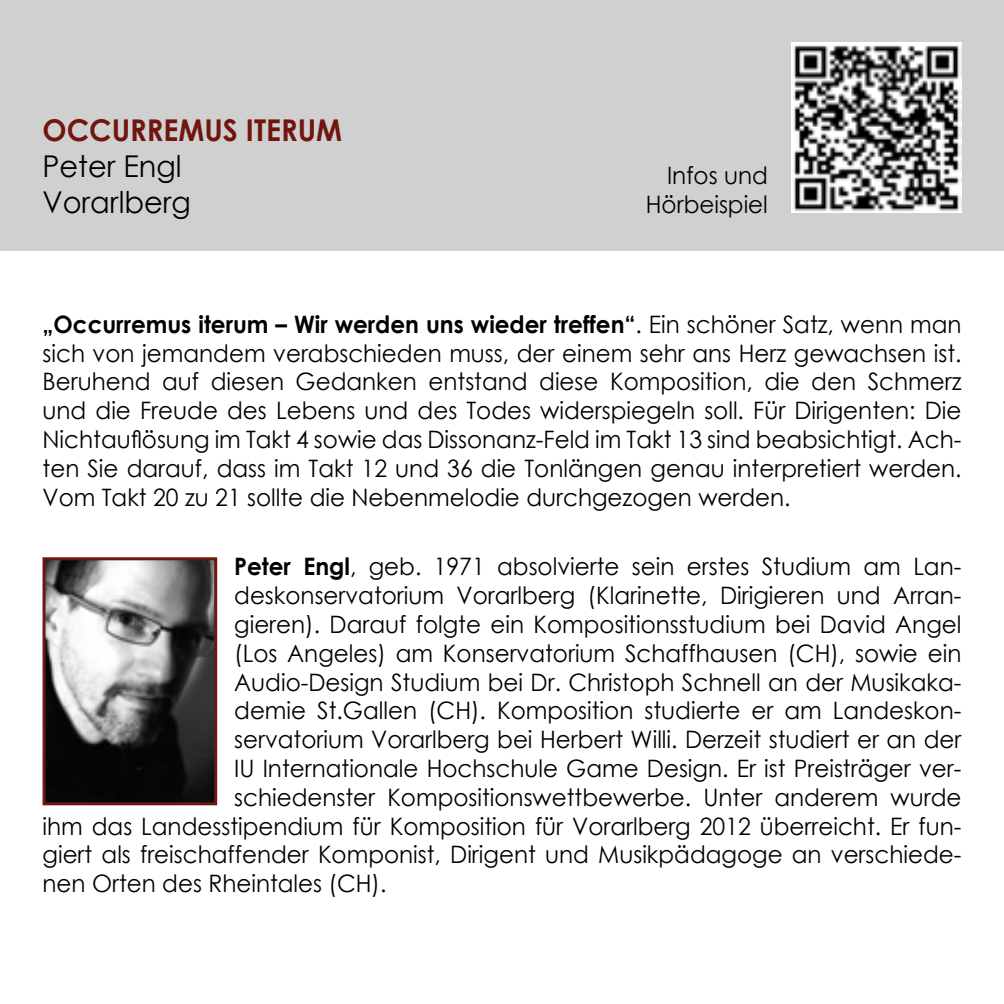
<style>
.page{position:relative;width:1004px;height:1004px;background:#fff}
.page>*{position:absolute;margin:0;border:0;box-sizing:border-box;transform-origin:0 0}
.t1{font:30px/36px "Century Gothic";color:#000;scale:.96 1}
.t2{font:700 30px "Century Gothic";color:#70160e;scale:.96 1}
.t3{font:24px/28.8px "Century Gothic";color:#000;text-align:right;scale:.96 1}
.s1{font-weight:700}
</style>
<div class="page">
<div style="left:0;top:0;width:1003px;height:251px;background:#d0d0d0"></div>
<img style="left:47px;top:561px;width:166px;height:240px">
<div style="left:43px;top:557px;width:174px;height:248px;border:3px solid #70160e"></div>
<img style="left:791px;top:43px;width:170px;height:170px">
<p class="t2" style="left:43px;top:107px;width:314px">OCCURREMUS ITERUM</p>
<p class="t1" style="left:43px;top:147px;width:156px">Peter Engl<br>Vorarlberg</p>
<p class="t3" style="left:646px;top:160px;width:129px">Infos und<br>Hörbeispiel</p>
<p class="t3" style="left:43px;top:309px;width:958px;text-align:justify"><span class="s1">„Occurremus iterum – Wir werden uns wieder treffen“</span>. Ein schöner Satz, wenn man sich von jemandem verabschieden muss, der einem sehr ans Herz gewachsen ist.<br>Beruhend auf diesen Gedanken entstand diese Komposition, die den Schmerz und die Freude des Lebens und des Todes widerspiegeln soll. Für Dirigenten: Die Nichtauflösung im Takt 4 sowie das Dissonanz-Feld im Takt 13 sind beabsichtigt. Ach&shy;ten Sie darauf, dass im Takt 12 und 36 die Tonlängen genau interpretiert werden.<br>Vom Takt 20 zu 21 sollte die Nebenmelodie durchgezogen werden.</p>
<p class="t3" style="left:234px;top:552px;width:759px"><span class="s1">Peter Engl</span>, geb. 1971 absolvierte sein erstes Studium am Lan-</p>
<p class="t3" style="left:234px;top:580px;width:759px">deskonservatorium Vorarlberg (Klarinette, Dirigieren und Arran-</p>
<p class="t3" style="left:234px;top:609px;width:759px">gieren). Darauf folgte ein Kompositionsstudium bei David Angel</p>
<p class="t3" style="left:234px;top:638px;width:759px">(Los Angeles) am Konservatorium Schaffhausen (CH), sowie ein</p>
<p class="t3" style="left:234px;top:667px;width:759px">Audio-Design Studium bei Dr. Christoph Schnell an der Musikaka-</p>
<p class="t3" style="left:234px;top:696px;width:759px">demie St.Gallen (CH). Komposition studierte er am Landeskon-</p>
<p class="t3" style="left:234px;top:724px;width:759px">servatorium Vorarlberg bei Herbert Willi. Derzeit studiert er an der</p>
<p class="t3" style="left:234px;top:753px;width:759px">IU Internationale Hochschule Game Design. Er ist Preisträger ver-</p>
<p class="t3" style="left:234px;top:782px;width:759px">schiedenster Kompositionswettbewerbe. Unter anderem wurde</p>
<p class="t3" style="left:43px;top:811px;width:958px">ihm das Landesstipendium für Komposition für Vorarlberg 2012 überreicht. Er fun-</p>
<p class="t3" style="left:43px;top:840px;width:958px">giert als freischaffender Komponist, Dirigent und Musikpädagoge an verschiede-</p>
<p class="t3" style="left:43px;top:868px;width:360px">nen Orten des Rheintales (CH).</p>
</div>
